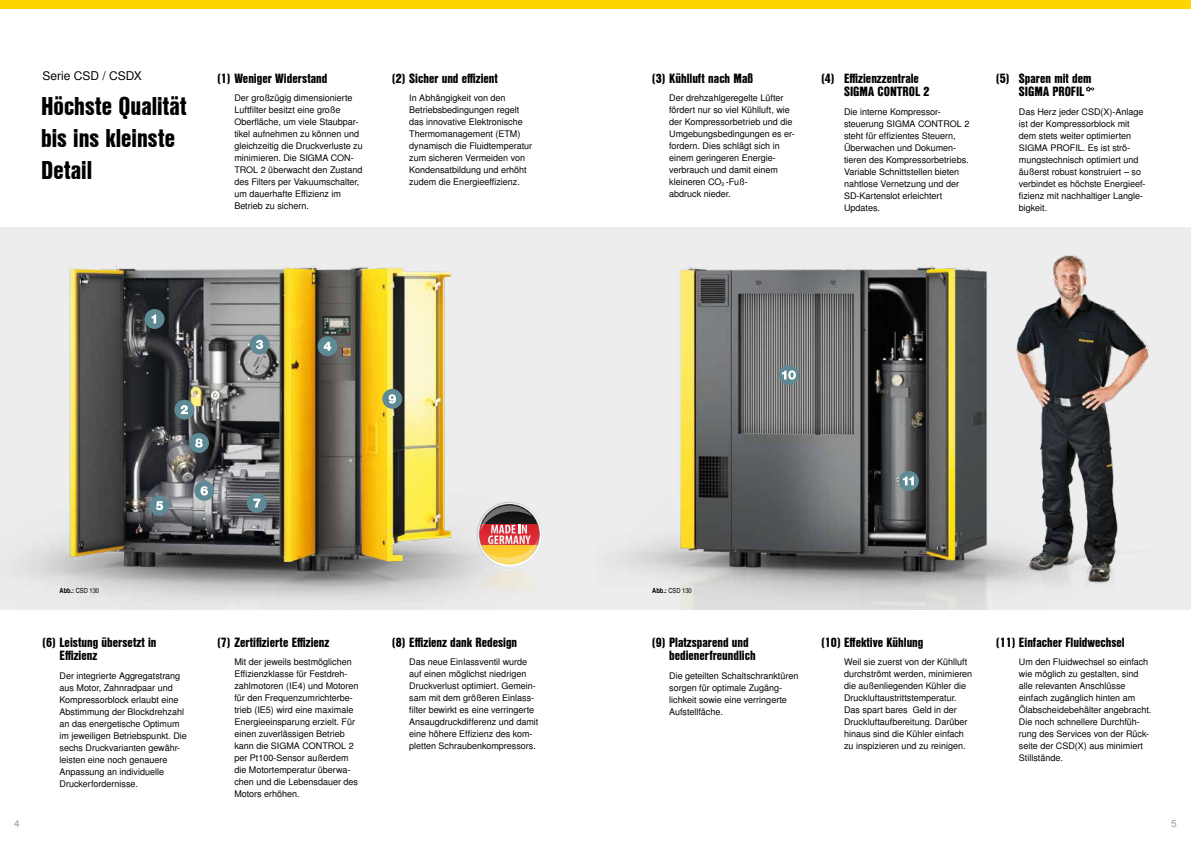
<style>
.page{position:relative;width:1191px;height:842px;background:#fff}
.page>*{position:absolute;margin:0;border:0;box-sizing:border-box;transform-origin:0 0}
.t1{font:25px/32px "Nimbus San L Bla Con";color:#000}
.t2{font:13px/13px "Nimbus San L Bla Con";color:#000}
.t3{font:12px "Nimbus San L";color:#000}
.t4{font:10px "Nimbus San L";color:#9d9d9c}
.t5{font:9px/12px "Nimbus San L";color:#000}
.t6{font:7px "Nimbus San L Reg Con";color:#000}
.s1{font-family:"Nimbus San L Bol Con"}
</style>
<div class="page">
<div style="left:0;top:0;width:1191px;height:9px;background:#ffd500"></div>
<img style="left:0;top:227px;width:950px;height:382px">
<img style="left:950px;top:227px;width:241px;height:311px">
<img style="left:950px;top:538px;width:241px;height:71px">
<svg style="left:476px;top:502px;width:66px;height:107px;background:#d4baaa"></svg>
<div style="left:145px;top:309px;width:19px;height:20px;background:#5e8a95;border-radius:50%"></div>
<svg style="left:151px;top:315px;width:5px;height:8px"></svg>
<div style="left:174px;top:400px;width:20px;height:20px;background:#5e8a95;border-radius:50%"></div>
<svg style="left:181px;top:405px;width:7px;height:9px"></svg>
<div style="left:249px;top:334px;width:20px;height:20px;background:#5e8a95;border-radius:50%"></div>
<svg style="left:256px;top:340px;width:7px;height:9px"></svg>
<div style="left:317px;top:336px;width:20px;height:20px;background:#5e8a95;border-radius:50%"></div>
<svg style="left:324px;top:342px;width:7px;height:9px"></svg>
<div style="left:149px;top:496px;width:20px;height:19px;background:#5e8a95;border-radius:50%"></div>
<svg style="left:156px;top:501px;width:7px;height:9px"></svg>
<div style="left:194px;top:481px;width:20px;height:20px;background:#5e8a95;border-radius:50%"></div>
<svg style="left:200px;top:486px;width:8px;height:9px"></svg>
<div style="left:247px;top:493px;width:20px;height:20px;background:#5e8a95;border-radius:50%"></div>
<svg style="left:253px;top:499px;width:7px;height:8px"></svg>
<div style="left:189px;top:433px;width:20px;height:20px;background:#5e8a95;border-radius:50%"></div>
<svg style="left:195px;top:438px;width:8px;height:10px"></svg>
<div style="left:899px;top:471px;width:19px;height:20px;background:#5e8a95;border-radius:50%"></div>
<svg style="left:903px;top:476px;width:11px;height:9px"></svg>
<div style="left:382px;top:389px;width:20px;height:20px;background:#5e8a95;border-radius:50%"></div>
<svg style="left:388px;top:394px;width:8px;height:9px"></svg>
<div style="left:779px;top:365px;width:19px;height:20px;background:#5e8a95;border-radius:50%"></div>
<svg style="left:782px;top:370px;width:14px;height:10px"></svg>
<svg style="left:1086px;top:86px;width:8px;height:6px"></svg>
<h3 class="t3" style="left:43px;top:69px;width:101px">Serie CSD / CSDX</h3>
<h1 class="t1" style="left:41px;top:89px;width:147px">Höchste Qualität bis ins kleinste<br>Detail</h1>
<h2 class="t2" style="left:217px;top:71px;width:112px">(1) Weniger Widerstand</h2>
<p class="t5" style="left:234px;top:92px;width:130px">Der großzügig dimensionierte<br>Luftfilter besitzt eine große<br>Oberfläche, um viele Staubpar&shy;tikel aufnehmen zu können und gleichzeitig die Druckverluste zu minimieren. Die SIGMA CON-<br>TROL 2 überwacht den Zustand des Filters per Vakuumschalter, um dauerhafte Effizienz im<br>Betrieb zu sichern.</p>
<h2 class="t2" style="left:392px;top:71px;width:107px">(2) Sicher und effizient</h2>
<p class="t5" style="left:409px;top:92px;width:124px">In Abhängigkeit von den<br>Betriebsbedingungen regelt das innovative Elektronische<br>Thermomanagement (ETM) dynamisch die Fluidtemperatur zum sicheren Vermeiden von<br>Kondensatbildung und erhöht zudem die Energieeffizienz.</p>
<h2 class="t2" style="left:652px;top:71px;width:102px">(3) Kühlluft nach Maß</h2>
<p class="t5" style="left:669px;top:92px;width:127px">Der drehzahlgeregelte Lüfter fördert nur so viel Kühlluft, wie der Kompressorbetrieb und die<br>Umgebungsbedingungen es er&shy;fordern. Dies schlägt sich in einem geringeren Energie&shy;verbrauch und damit einem kleineren CO<sub>2</sub> -Fuß-<br>abdruck nieder.</p>
<h2 class="t2" style="left:821px;top:71px;width:15px">(4)</h2>
<h2 class="t2" style="left:996px;top:71px;width:15px">(5)</h2>
<h2 class="t2" style="left:844px;top:71px;width:87px">Effizienzzentrale<br>SIGMA CONTROL 2</h2>
<p class="t5" style="left:844px;top:106px;width:127px">Die interne Kompressor&shy;steuerung SIGMA CONTROL 2 steht für effizientes Steuern,<br>Überwachen und Dokumen&shy;tieren des Kompressorbetriebs.<br>Variable Schnittstellen bieten nahtlose Vernetzung und der<br>SD-Kartenslot erleichtert<br>Updates.</p>
<h2 class="t2" style="left:1019px;top:71px;width:74px">Sparen mit dem<br>SIGMA PROFIL</h2>
<p class="t5" style="left:1019px;top:106px;width:128px">Das Herz jeder CSD(X)-Anlage ist der Kompressorblock mit dem stets weiter optimierten<br>SIGMA PROFIL. Es ist strö&shy;mungstechnisch optimiert und äußerst robust konstruiert – so verbindet es höchste Energieef&shy;fizienz mit nachhaltiger Langle&shy;bigkeit.</p>
<p class="t6" style="left:60px;top:586px;width:41px"><span class="s1">Abb.:</span> CSD 130</p>
<p class="t6" style="left:652px;top:586px;width:41px"><span class="s1">Abb.:</span> CSD 130</p>
<h2 class="t2" style="left:60px;top:635px;width:98px;text-indent:-17px">(6) Leistung übersetzt in<br>Effizienz</h2>
<p class="t5" style="left:60px;top:670px;width:129px">Der integrierte Aggregatstrang aus Motor, Zahnradpaar und<br>Kompressorblock erlaubt eine<br>Abstimmung der Blockdrehzahl an das energetische Optimum im jeweiligen Betriebspunkt. Die sechs Druckvarianten gewähr&shy;leisten eine noch genauere<br>Anpassung an individuelle<br>Druckerfordernisse.</p>
<h2 class="t2" style="left:217px;top:635px;width:113px">(7) Zertifizierte Effizienz</h2>
<p class="t5" style="left:234px;top:656px;width:125px">Mit der jeweils bestmöglichen<br>Effizienzklasse für Festdreh&shy;zahlmotoren (IE4) und Motoren für den Frequenzumrichterbe&shy;trieb (IE5) wird eine maximale<br>Energieeinsparung erzielt. Für einen zuverlässigen Betrieb kann die SIGMA CONTROL 2 per Pt100-Sensor außerdem die Motortemperatur überwa&shy;chen und die Lebensdauer des<br>Motors erhöhen.</p>
<h2 class="t2" style="left:392px;top:635px;width:126px">(8) Effizienz dank Redesign</h2>
<p class="t5" style="left:409px;top:656px;width:131px">Das neue Einlassventil wurde auf einen möglichst niedrigen<br>Druckverlust optimiert. Gemein&shy;sam mit dem größeren Einlass&shy;filter bewirkt es eine verringerte<br>Ansaugdruckdifferenz und damit eine höhere Effizienz des kom&shy;pletten Schraubenkompressors.</p>
<h2 class="t2" style="left:669px;top:635px;width:88px;text-indent:-17px">(9) Platzsparend und bedienerfreundlich</h2>
<p class="t5" style="left:669px;top:670px;width:131px">Die geteilten Schaltschranktüren sorgen für optimale Zugäng&shy;lichkeit sowie eine verringerte<br>Aufstellfäche.</p>
<h2 class="t2" style="left:821px;top:635px;width:104px">(10) Effektive Kühlung</h2>
<p class="t5" style="left:844px;top:656px;width:130px">Weil sie zuerst von der Kühlluft durchströmt werden, minimieren die außenliegenden Kühler die<br>Druckluftaustrittstemperatur.<br>Das spart bares Geld in der<br>Druckluftaufbereitung. Darüber hinaus sind die Kühler einfach zu inspizieren und zu reinigen.</p>
<h2 class="t2" style="left:996px;top:635px;width:130px">(11) Einfacher Fluidwechsel</h2>
<p class="t5" style="left:1019px;top:656px;width:134px">Um den Fluidwechsel so einfach wie möglich zu gestalten, sind alle relevanten Anschlüsse einfach zugänglich hinten am<br>Ölabscheidebehälter angebracht.<br>Die noch schnellere Durchfüh&shy;rung des Services von der Rück&shy;seite der CSD(X) aus minimiert<br>Stillstände.</p>
<p class="t4" style="left:14px;top:817px;width:7px">4</p>
<p class="t4" style="left:1171px;top:817px;width:7px">5</p>
</div>
